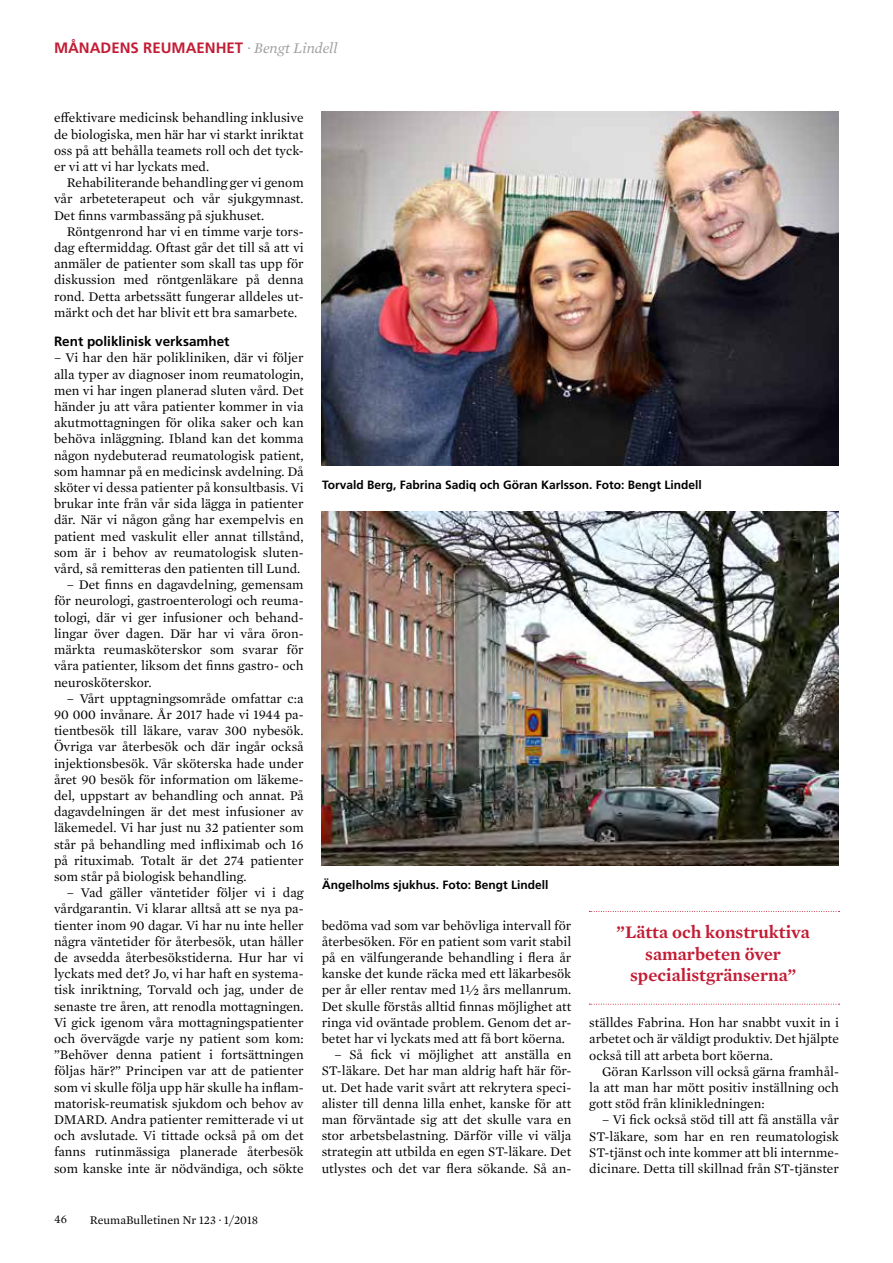
<style>
.page{position:relative;width:893px;height:1263px;background:#fff}
.page>*{position:absolute;margin:0;border:0;box-sizing:border-box;transform-origin:0 0}
.t1{font:600 18px/21.6px "Mercury Text G1";color:#c21d35;text-align:center}
.t2{font:700 15px "Frutiger";color:#c21d35}
.t3{font:13.5px/16.2px "Mercury Text G1";color:#000;text-align:justify}
.t4{font:700 13.5px "Frutiger";color:#000}
.t5{font:700 12px "Frutiger";color:#000}
.t6{font:12px "Mercury Text G1";color:#000}
.s1{font-family:"Mercury Text G1";font-weight:400;font-style:italic;color:#9d9d9c}
</style>
<div class="page">
<img style="left:322px;top:112px;width:517px;height:354px">
<img style="left:322px;top:511px;width:517px;height:354px">
<svg style="left:589px;top:911px;width:251px;height:1px"></svg>
<svg style="left:589px;top:1004px;width:251px;height:1px"></svg>
<p class="t2" style="left:54px;top:39px;width:285px">MÅNADENS REUMAENHET <span class="s1">· Bengt Lindell</span></p>
<p class="t3" style="left:54px;top:109px;width:251px">effektivare medicinsk behandling inklusive de biologiska, men här har vi starkt inriktat oss på att behålla teamets roll och det tyck&shy;er vi att vi har lyckats med.</p>
<p class="t3" style="left:54px;top:174px;width:251px;text-indent:13px">Rehabiliterande behandling ger vi genom vår arbeteterapeut och vår sjukgymnast.<br>Det finns varmbassäng på sjukhuset.</p>
<p class="t3" style="left:54px;top:223px;width:251px;text-indent:13px">Röntgenrond har vi en timme varje tors&shy;dag eftermiddag. Oftast går det till så att vi anmäler de patienter som skall tas upp för diskussion med röntgenläkare på denna rond. Detta arbetssätt fungerar alldeles ut&shy;märkt och det har blivit ett bra samarbete.</p>
<p class="t4" style="left:54px;top:334px;width:177px">Rent poliklinisk verksamhet</p>
<p class="t3" style="left:54px;top:349px;width:251px">– Vi har den här polikliniken, där vi följer alla typer av diagnoser inom reumatologin, men vi har ingen planerad sluten vård. Det händer ju att våra patienter kommer in via akutmottagningen för olika saker och kan behöva inläggning. Ibland kan det komma någon nydebuterad reumatologisk patient, som hamnar på en medicinsk avdelning. Då sköter vi dessa patienter på konsultbasis. Vi brukar inte från vår sida lägga in patienter där. När vi någon gång har exempelvis en patient med vaskulit eller annat tillstånd, som är i behov av reumatologisk sluten&shy;vård, så remitteras den patienten till Lund.</p>
<p class="t3" style="left:54px;top:576px;width:251px;text-indent:13px">– Det finns en dagavdelning, gemensam för neurologi, gastroenterologi och reuma&shy;tologi, där vi ger infusioner och behand&shy;lingar över dagen. Där har vi våra öron&shy;märkta reumasköterskor som svarar för våra patienter, liksom det finns gastro- och neurosköterskor.</p>
<p class="t3" style="left:54px;top:689px;width:251px;text-indent:13px">– Vårt upptagningsområde omfattar c:a 90 000 invånare. År 2017 hade vi 1944 pa&shy;tientbesök till läkare, varav 300 nybesök.<br>Övriga var återbesök och där ingår också injektionsbesök. Vår sköterska hade under året 90 besök för information om läkeme&shy;del, uppstart av behandling och annat. På dagavdelningen är det mest infusioner av läkemedel. Vi har just nu 32 patienter som står på behandling med infliximab och 16 på rituximab. Totalt är det 274 patienter som står på biologisk behandling.</p>
<p class="t3" style="left:54px;top:884px;width:251px;text-indent:13px">– Vad gäller väntetider följer vi i dag vårdgarantin. Vi klarar alltså att se nya pa&shy;tienter inom 90 dagar. Vi har nu inte heller några väntetider för återbesök, utan håller de avsedda återbesökstiderna. Hur har vi lyckats med det? Jo, vi har haft en systema&shy;tisk inriktning, Torvald och jag, under de senaste tre åren, att renodla mottagningen.<br>Vi gick igenom våra mottagningspatienter och övervägde varje ny patient som kom: ”Behöver denna patient i fortsättningen följas här?” Principen var att de patienter som vi skulle följa upp här skulle ha inflam&shy;matorisk-reumatisk sjukdom och behov av DMARD. Andra patienter remitterade vi ut och avslutade. Vi tittade också på om det fanns rutinmässiga planerade återbesök som kanske inte är nödvändiga, och sökte</p>
<p class="t6" style="left:54px;top:1210px;width:15px">46</p>
<p class="t6" style="left:90px;top:1211px;width:170px">ReumaBulletinen Nr 123 · 1/2018</p>
<p class="t5" style="left:322px;top:478px;width:381px">Torvald Berg, Fabrina Sadiq och Göran Karlsson. Foto: Bengt Lindell</p>
<p class="t5" style="left:322px;top:877px;width:228px">Ängelholms sjukhus. Foto: Bengt Lindell</p>
<p class="t3" style="left:322px;top:916px;width:251px">bedöma vad som var behövliga intervall för återbesöken. För en patient som varit stabil på en välfungerande behandling i flera år kanske det kunde räcka med ett läkarbesök per år eller rentav med 1½ års mellanrum.<br>Det skulle förstås alltid finnas möjlighet att ringa vid oväntade problem. Genom det ar&shy;betet har vi lyckats med att få bort köerna.</p>
<p class="t3" style="left:322px;top:1046px;width:251px;text-indent:13px">– Så fick vi möjlighet att anställa en ST-läkare. Det har man aldrig haft här för&shy;ut. Det hade varit svårt att rekrytera speci&shy;alister till denna lilla enhet, kanske för att man förväntade sig att det skulle vara en stor arbetsbelastning. Därför ville vi välja strategin att utbilda en egen ST-läkare. Det utlystes och det var flera sökande. Så an-</p>
<h1 class="t1" style="left:617px;top:920px;width:195px">”Lätta och konstruktiva samarbeten över specialistgränserna”</h1>
<p class="t3" style="left:589px;top:1014px;width:251px">ställdes Fabrina. Hon har snabbt vuxit in i arbetet och är väldigt produktiv. Det hjälpte också till att arbeta bort köerna.</p>
<p class="t3" style="left:589px;top:1062px;width:251px;text-indent:13px">Göran Karlsson vill också gärna framhål&shy;la att man har mött positiv inställning och gott stöd från klinikledningen:</p>
<p class="t3" style="left:589px;top:1111px;width:251px;text-indent:13px">– Vi fick också stöd till att få anställa vår ST-läkare, som har en ren reumatologisk ST-tjänst och inte kommer att bli internme&shy;dicinare. Detta till skillnad från ST-tjänster</p>
</div>
